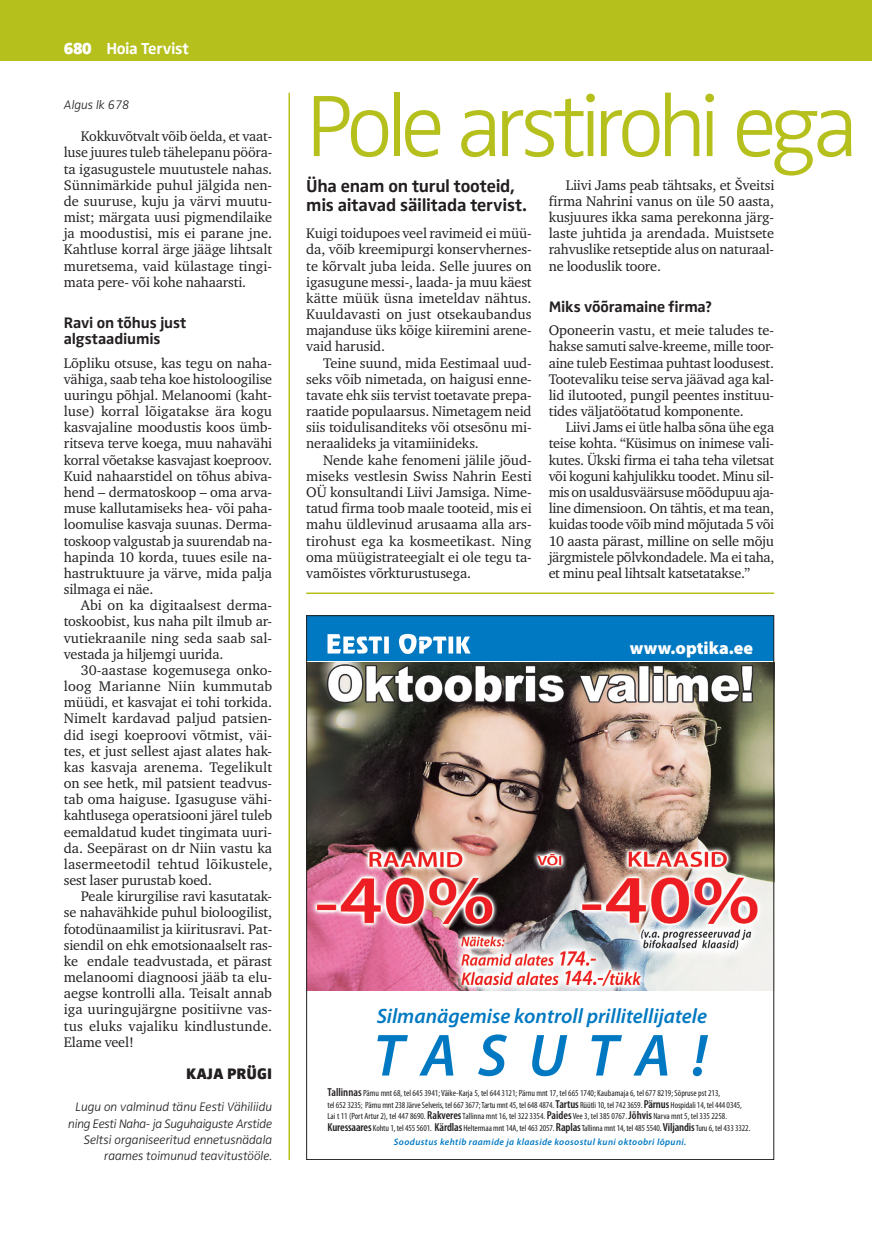
<style>
.page{position:relative;width:872px;height:1234px;background:#fff}
.page>*{position:absolute;margin:0;border:0;box-sizing:border-box;transform-origin:0 0}
.t1{font:300 90px "Zwo Pro";letter-spacing:-.07em;color:#b6c01d}
.t2{font:italic 600 60px "Myriad Pro";letter-spacing:.35em;color:#0079c2}
.t3{font:italic 600 20.85px "Myriad Pro";color:#0079c2}
.t4{font:700 18px/19.5px "Zwo Pro";letter-spacing:-.015em;color:#231f20}
.t5{font:900 17.7px "Myriad Pro";color:#fff}
.t6{font:700 16.5px "Zwo Pro";letter-spacing:-.02em;color:#fff}
.t7{font:700 15.75px/16.5px "Zwo Pro";letter-spacing:-.01em;color:#231f20}
.t8{font:900 15.75px "Zwo Pro";color:#231f20}
.t9{font:14.25px/16.2px "Charter ITC";letter-spacing:-.01em;color:#231f20;text-align:justify}
.t10{font:italic 300 12.75px/16.2px "Zwo Pro";letter-spacing:-.01em;color:#231f20;text-align:right}
.t11{font:italic 600 9.3px "Myriad Pro";letter-spacing:.04em;color:#0079c2}
.t12{font:condensed 9px/11.6px "Myriad Pro";letter-spacing:-.01em;color:#231f20}
.s1{font-weight:900}
.s2{font-weight:600;font-size:11.55px}
</style>
<div class="page">
<div style="left:0;top:0;width:872px;height:60px;background:#b6c01d"></div>
<hr style="left:306px;top:592px;width:468px;height:2px;background:#b6c01d">
<hr style="left:288px;top:93px;width:2px;height:1066px;background:#b6c01d">
<div style="left:306px;top:615px;width:468px;height:45px;background:#0079c2"></div>
<svg style="left:327px;top:633px;width:144px;height:21px"></svg>
<img style="left:308px;top:662px;width:464px;height:328px">
<p class="t6" style="left:64px;top:39px;width:127px"><span class="s1">680</span> Hoia Tervist</p>
<p class="t10" style="left:64px;top:97px;width:67px">Algus lk 678</p>
<p class="t9" style="left:64px;top:128px;width:210px;text-indent:17px">Kokkuvõtvalt võib öelda, et vaat&shy;luse juures tuleb tähelepanu pööra&shy;ta igasugustele muutustele nahas.<br>Sünnimärkide puhul jälgida nen&shy;de suuruse, kuju ja värvi muutu&shy;mist; märgata uusi pigmendilaike ja moodustisi, mis ei parane jne.<br>Kahtluse korral ärge jääge lihtsalt muretsema, vaid külastage tingi&shy;mata pere- või kohe nahaarsti.</p>
<p class="t7" style="left:64px;top:314px;width:124px">Ravi on tõhus just algstaadiumis</p>
<p class="t9" style="left:64px;top:354px;width:210px">Lõpliku otsuse, kas tegu on naha&shy;vähiga, saab teha koe histoloogilise uuringu põhjal. Melanoomi (kaht&shy;luse) korral lõigatakse ära kogu kasvajaline moodustis koos ümb&shy;ritseva terve koega, muu nahavähi korral võetakse kasvajast koeproov.<br>Kuid nahaarstidel on tõhus abiva&shy;hend – dermatoskoop – oma arva&shy;muse kallutamiseks hea- või paha&shy;loomulise kasvaja suunas. Derma&shy;toskoop valgustab ja suurendab na&shy;hapinda 10 korda, tuues esile na&shy;hastruktuure ja värve, mida palja silmaga ei näe.</p>
<p class="t9" style="left:64px;top:597px;width:210px;text-indent:17px">Abi on ka digitaalsest derma&shy;toskoobist, kus naha pilt ilmub ar&shy;vutiekraanile ning seda saab sal&shy;vestada ja hiljemgi uurida.</p>
<p class="t9" style="left:64px;top:661px;width:210px;text-indent:17px">30-aastase kogemusega onko&shy;loog Marianne Niin kummutab müüdi, et kasvajat ei tohi torkida.<br>Nimelt kardavad paljud patsien&shy;did isegi koeproovi võtmist, väi&shy;tes, et just sellest ajast alates hak&shy;kas kasvaja arenema. Tegelikult on see hetk, mil patsient teadvus&shy;tab oma haiguse. Igasuguse vähi&shy;kahtlusega operatsiooni järel tuleb eemaldatud kudet tingimata uuri&shy;da. Seepärast on dr Niin vastu ka lasermeetodil tehtud lõikustele, sest laser purustab koed.</p>
<p class="t9" style="left:64px;top:888px;width:210px;text-indent:17px">Peale kirurgilise ravi kasutatak&shy;se nahavähkide puhul bioloogilist, fotodünaamilist ja kiiritusravi. Pat&shy;siendil on ehk emotsionaalselt ras&shy;ke endale teadvustada, et pärast melanoomi diagnoosi jääb ta elu&shy;aegse kontrolli alla. Teisalt annab iga uuringujärgne positiivne vas&shy;tus eluks vajaliku kindlustunde.<br>Elame veel!</p>
<p class="t8" style="left:186px;top:1064px;width:87px">KAJA PRÜGI</p>
<p class="t10" style="left:68px;top:1099px;width:205px">Lugu on valminud tänu Eesti Vähiliidu ning Eesti Naha- ja Suguhaiguste Arstide Seltsi organiseeritud ennetusnädala raames toimunud teavitustööle.</p>
<h1 class="t1" style="left:306px;top:74px;width:553px">Pole arstirohi ega</h1>
<p class="t4" style="left:306px;top:176px;width:222px">Üha enam on turul tooteid, mis aitavad säilitada tervist.</p>
<p class="t9" style="left:306px;top:225px;width:227px">Kuigi toidupoes veel ravimeid ei müü&shy;da, võib kreemipurgi konservhernes&shy;te kõrvalt juba leida. Selle juures on igasugune messi-, laada- ja muu käest kätte müük üsna imeteldav nähtus.<br>Kuuldavasti on just otsekaubandus majanduse üks kõige kiiremini arene&shy;vaid harusid.</p>
<p class="t9" style="left:306px;top:354px;width:227px;text-indent:17px">Teine suund, mida Eestimaal uud&shy;seks võib nimetada, on haigusi enne&shy;tavate ehk siis tervist toetavate prepa&shy;raatide populaarsus. Nimetagem neid siis toidulisanditeks või otsesõnu mi&shy;neraalideks ja vitamiinideks.</p>
<p class="t9" style="left:306px;top:451px;width:227px;text-indent:17px">Nende kahe fenomeni jälile jõud&shy;miseks vestlesin Swiss Nahrin Eesti OÜ konsultandi Liivi Jamsiga. Nime&shy;tatud firma toob maale tooteid, mis ei mahu üldlevinud arusaama alla ars&shy;tirohust ega ka kosmeetikast. Ning oma müügistrateegialt ei ole tegu ta&shy;vamõistes võrkturustusega.</p>
<p class="t9" style="left:549px;top:177px;width:227px;text-indent:17px">Liivi Jams peab tähtsaks, et Šveitsi firma Nahrini vanus on üle 50 aasta, kusjuures ikka sama perekonna järg&shy;laste juhtida ja arendada. Muistsete rahvuslike retseptide alus on naturaal&shy;ne looduslik toore.</p>
<p class="t7" style="left:549px;top:298px;width:165px">Miks võõramaine firma?</p>
<p class="t9" style="left:549px;top:322px;width:227px">Oponeerin vastu, et meie taludes te&shy;hakse samuti salve-kreeme, mille toor&shy;aine tuleb Eestimaa puhtast loodusest.<br>Tootevaliku teise serva jäävad aga kal&shy;lid ilutooted, pungil peentes instituu&shy;tides väljatöötatud komponente.</p>
<p class="t9" style="left:549px;top:419px;width:227px;text-indent:17px">Liivi Jams ei ütle halba sõna ühe ega teise kohta. “Küsimus on inimese vali&shy;kutes. Ükski firma ei taha teha viletsat või koguni kahjulikku toodet. Minu sil&shy;mis on usaldusväärsuse mõõdupuu aja&shy;line dimensioon. On tähtis, et ma tean, kuidas toode võib mind mõjutada 5 või 10 aasta pärast, milline on selle mõju järgmistele põlvkondadele. Ma ei taha, et minu peal lihtsalt katsetatakse.”</p>
<p class="t5" style="left:630px;top:636px;width:125px">www.optika.ee</p>
<h3 class="t3" style="left:377px;top:1002px;width:332px">Silmanägemise kontroll prillitellijatele</h3>
<h2 class="t2" style="left:373px;top:1016px;width:335px">TASUTA!</h2>
<p class="t12" style="left:327px;top:1087px;width:424px"><span class="s2">Tallinnas</span> Pärnu mnt 68, tel 645 3941; Väike-Karja 5, tel 644 3121; Pärnu mnt 17, tel 665 1740; Kaubamaja 6, tel 677 8219; Sõpruse pst 213,<br>tel 652 3235; Pärnu mnt 238 Järve Selveris, tel 667 3677; Tartu mnt 45, tel 648 4874. <span class="s2">Tartus</span> Rüütli 10, tel 742 3659. <span class="s2">Pärnus</span> Hospidali 14, tel 444 0345, Lai t 11 (Port Artur 2), tel 447 8690. <span class="s2">Rakveres</span> Tallinna mnt 16, tel 322 3354. <span class="s2">Paides</span> Vee 3, tel 385 0767. <span class="s2">Jõhvis</span> Narva mnt 5, tel 335 2258.<br><span class="s2">Kuressaares</span> Kohtu 1, tel 455 5601. <span class="s2">Kärdlas</span> Heltermaa mnt 14A, tel 463 2057. <span class="s2">Raplas</span> Tallinna mnt 14, tel 485 5540. <span class="s2">Viljandis</span> Turu 6, tel 433 3322.</p>
<p class="t11" style="left:394px;top:1135px;width:294px">Soodustus kehtib raamide ja klaaside koosostul kuni oktoobri lõpuni.</p>
</div>
